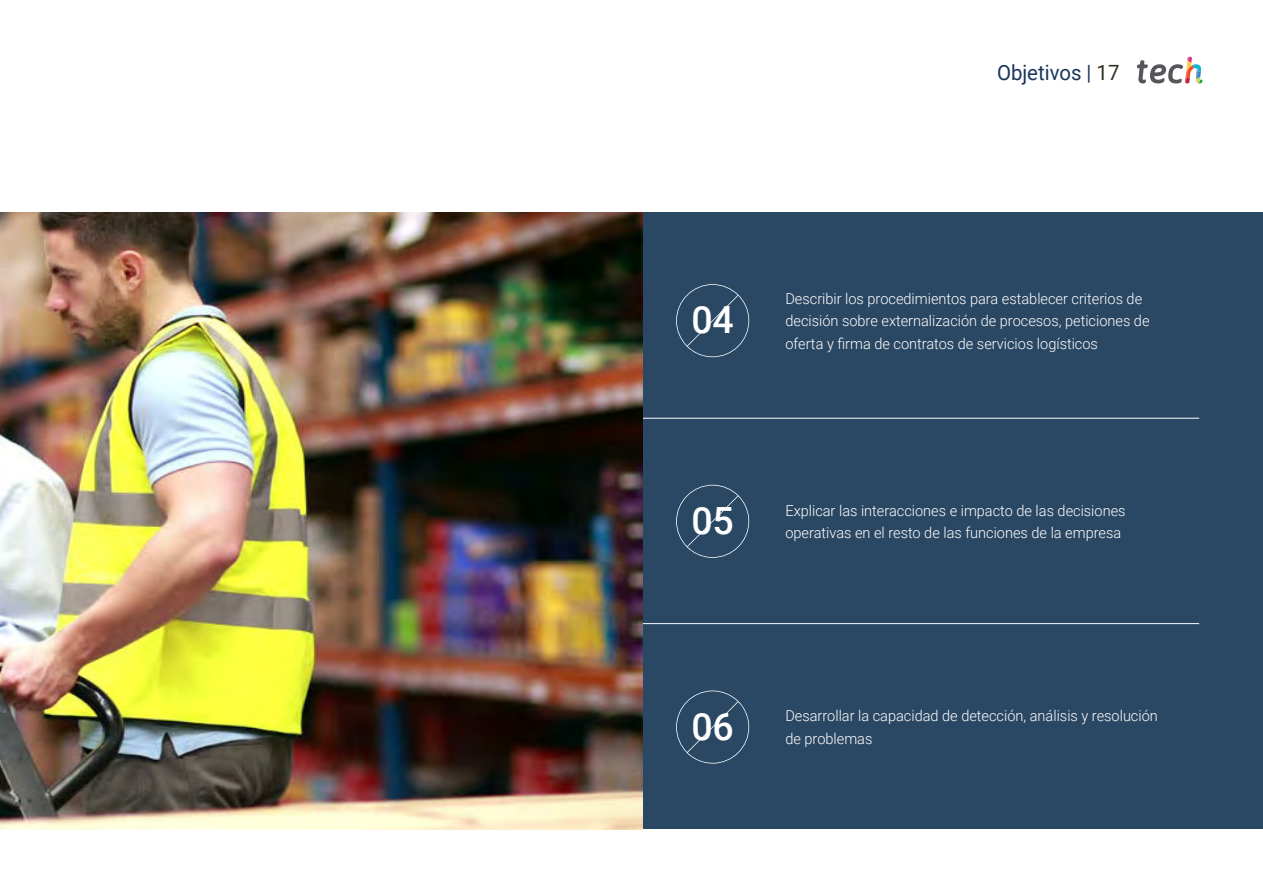
<style>
.page{position:relative;width:1263px;height:893px;background:#fff}
.page>*{position:absolute;margin:0;border:0;box-sizing:border-box;transform-origin:0 0}
.t1{font:500 37.5px "Roboto";color:#fff}
.t2{font:21px "Roboto";color:#1a355c}
.t3{font:300 15px/22.5px "Roboto";color:#fff}
.s1{color:#312e20}
</style>
<div class="page">
<div style="left:621px;top:213px;width:642px;height:616px;background:#2a4763"></div>
<hr style="left:0;top:418px;width:1199px;height:1px;background:#fff">
<hr style="left:0;top:623px;width:1199px;height:1px;background:#fff">
<svg style="left:676px;top:485px;width:73px;height:73px"></svg>
<svg style="left:676px;top:284px;width:73px;height:73px"></svg>
<img style="left:0;top:213px;width:642px;height:616px">
<svg style="left:1137px;top:57px;width:65px;height:27px"></svg>
<svg style="left:676px;top:690px;width:73px;height:74px"></svg>
<h2 class="t2" style="left:997px;top:57px;width:124px">Objetivos | <span class="s1">17</span></h2>
<h1 class="t1" style="left:691px;top:294px;width:44px">04</h1>
<p class="t3" style="left:785px;top:287px;width:366px">Describir los procedimientos para establecer criterios de decisión sobre externalización de procesos, peticiones de oferta y firma de contratos de servicios logísticos</p>
<h1 class="t1" style="left:691px;top:494px;width:44px">05</h1>
<p class="t3" style="left:785px;top:498px;width:342px">Explicar las interacciones e impacto de las decisiones</p>
<p class="t3" style="left:785px;top:521px;width:337px">operativas en el resto de las funciones de la empresa</p>
<h1 class="t1" style="left:691px;top:700px;width:44px">06</h1>
<p class="t3" style="left:785px;top:704px;width:374px">Desarrollar la capacidad de detección, análisis y resolución de problemas</p>
</div>
